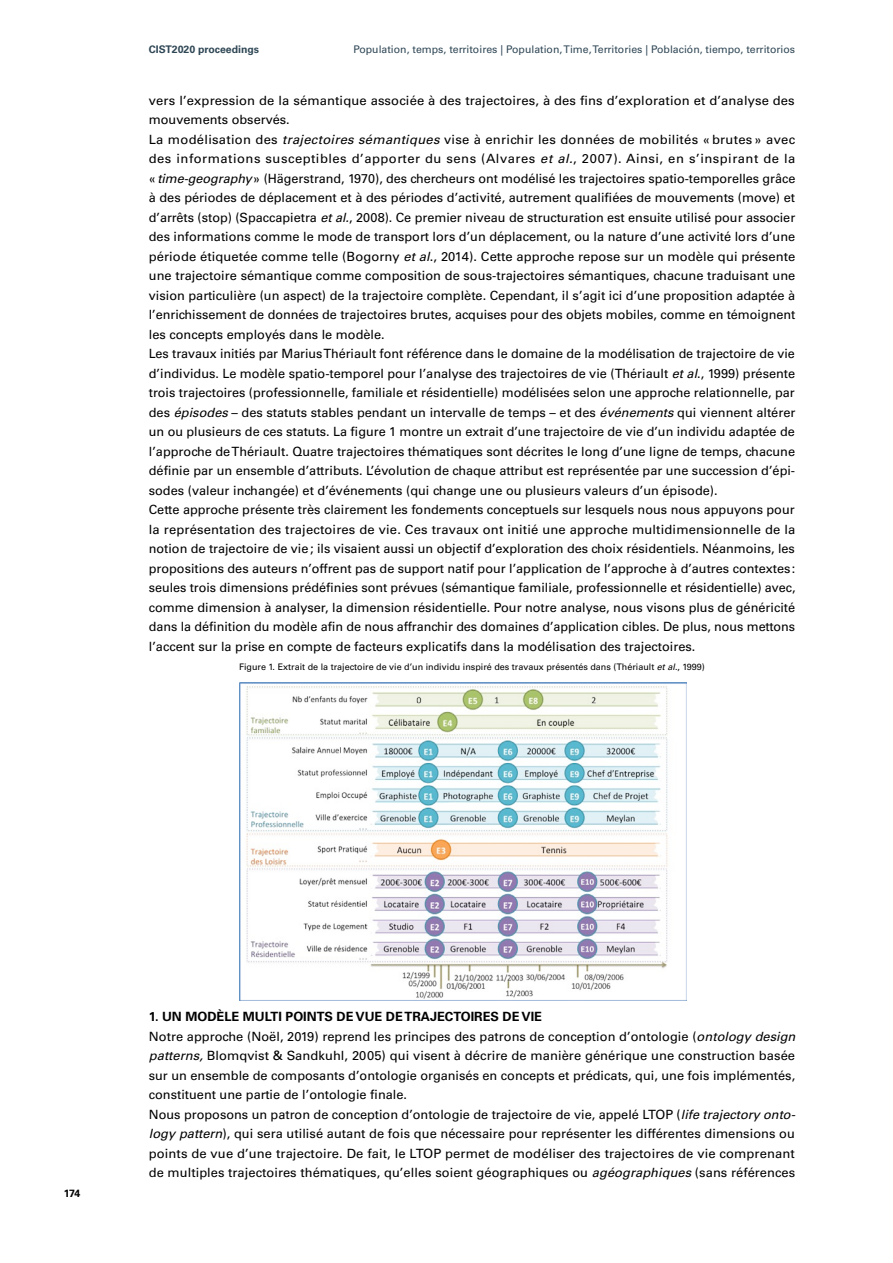
<style>
.page{position:relative;width:893px;height:1263px;background:#fff}
.page>*{position:absolute;margin:0;border:0;box-sizing:border-box;transform-origin:0 0}
.t1{font:12.75px/19.5px "Univers LT";color:#000}
.t2{font:10.5px "Univers LT";color:#2f4755}
.t3{font:700 10.5px "Univers LT";color:#2f4755}
.t4{font:700 10.5px "Univers LT";color:#000}
.t5{font:9px "Univers LT";color:#000}
.s1{font-style:italic}
.s2{font-weight:700}
</style>
<div class="page">
<img style="left:240px;top:683px;width:446px;height:317px">
<p class="t3" style="left:149px;top:43px;width:112px">CIST2020 proceedings</p>
<p class="t2" style="left:353px;top:43px;width:443px">Population, temps, territoires | Population, Time, Territories | Población, tiempo, territorios</p>
<p class="t1" style="left:149px;top:90px;width:648px">vers l’expression de la sémantique associée à des trajectoires, à des fins d’exploration et d’analyse des mouvements observés.<br>La modélisation des <span class="s1">trajectoires sémantiques</span> vise à enrichir les données de mobilités « brutes » avec des informations susceptibles d’apporter du sens (Alvares <span class="s1">et al.</span>, 2007). Ainsi, en s’inspirant de la «<span class="s1">time-geography</span>» (Hägerstrand, 1970), des chercheurs ont modélisé les trajectoires spatio-temporelles grâce à des périodes de déplacement et à des périodes d’activité, autrement qualifiées de mouvements (move) et d’arrêts (stop) (Spaccapietra <span class="s1">et al.</span>, 2008). Ce premier niveau de structuration est ensuite utilisé pour associer des informations comme le mode de transport lors d’un déplacement, ou la nature d’une activité lors d’une période étiquetée comme telle (Bogorny <span class="s1">et al</span>., 2014). Cette approche repose sur un modèle qui présente une trajectoire sémantique comme composition de sous-trajectoires sémantiques, chacune traduisant une vision particulière (un aspect) de la trajectoire complète. Cependant, il s’agit ici d’une proposition adaptée à l’enrichissement de données de trajectoires brutes, acquises pour des objets mobiles, comme en témoignent les concepts employés dans le modèle.<br>Les travaux initiés par Marius Thériault font référence dans le domaine de la modélisation de trajectoire de vie d’individus. Le modèle spatio-temporel pour l’analyse des trajectoires de vie (Thériault <span class="s1">et al</span>., 1999) présente trois trajectoires (professionnelle, familiale et résidentielle) modélisées selon une approche relationnelle, par des <span class="s1">épisodes</span> – des statuts stables pendant un intervalle de temps – et des <span class="s1">événements</span> qui viennent altérer un ou plusieurs de ces statuts. La figure 1 montre un extrait d’une trajectoire de vie d’un individu adaptée de l’approche de Thériault. Quatre trajectoires thématiques sont décrites le long d’une ligne de temps, chacune définie par un ensemble d’attributs. L’évolution de chaque attribut est représentée par une succession d’épi&shy;sodes (valeur inchangée) et d’événements (qui change une ou plusieurs valeurs d’un épisode).<br>Cette approche présente très clairement les fondements conceptuels sur lesquels nous nous appuyons pour la représentation des trajectoires de vie. Ces travaux ont initié une approche multidimensionnelle de la notion de trajectoire de vie; ils visaient aussi un objectif d’exploration des choix résidentiels. Néanmoins, les propositions des auteurs n’offrent pas de support natif pour l’application de l’approche à d’autres contextes: seules trois dimensions prédéfinies sont prévues (sémantique familiale, professionnelle et résidentielle) avec, comme dimension à analyser, la dimension résidentielle. Pour notre analyse, nous visons plus de généricité dans la définition du modèle afin de nous affranchir des domaines d’application cibles. De plus, nous mettons l’accent sur la prise en compte de facteurs explicatifs dans la modélisation des trajectoires.</p>
<p class="t5" style="left:239px;top:662px;width:467px">Figure 1. Extrait de la trajectoire de vie d’un individu inspiré des travaux présentés dans (Thériault <span class="s1">et al</span>., 1999)</p>
<p class="t4" style="left:64px;top:1187px;width:18px">174</p>
<p class="t1" style="left:149px;top:1007px;width:648px"><span class="s2">1. UN MODÈLE MULTI POINTS DE VUE DE TRAJECTOIRES DE VIE<br></span>Notre approche (Noël, 2019) reprend les principes des patrons de conception d’ontologie (<span class="s1">ontology design patterns,</span> Blomqvist &amp; Sandkuhl, 2005) qui visent à décrire de manière générique une construction basée sur un ensemble de composants d’ontologie organisés en concepts et prédicats, qui, une fois implémentés, constituent une partie de l’ontologie finale.<br>Nous proposons un patron de conception d’ontologie de trajectoire de vie, appelé LTOP (<span class="s1">life trajectory onto&shy;logy pattern</span>), qui sera utilisé autant de fois que nécessaire pour représenter les différentes dimensions ou points de vue d’une trajectoire. De fait, le LTOP permet de modéliser des trajectoires de vie comprenant de multiples trajectoires thématiques, qu’elles soient géographiques ou <span class="s1">agéographiques</span> (sans références</p>
</div>
